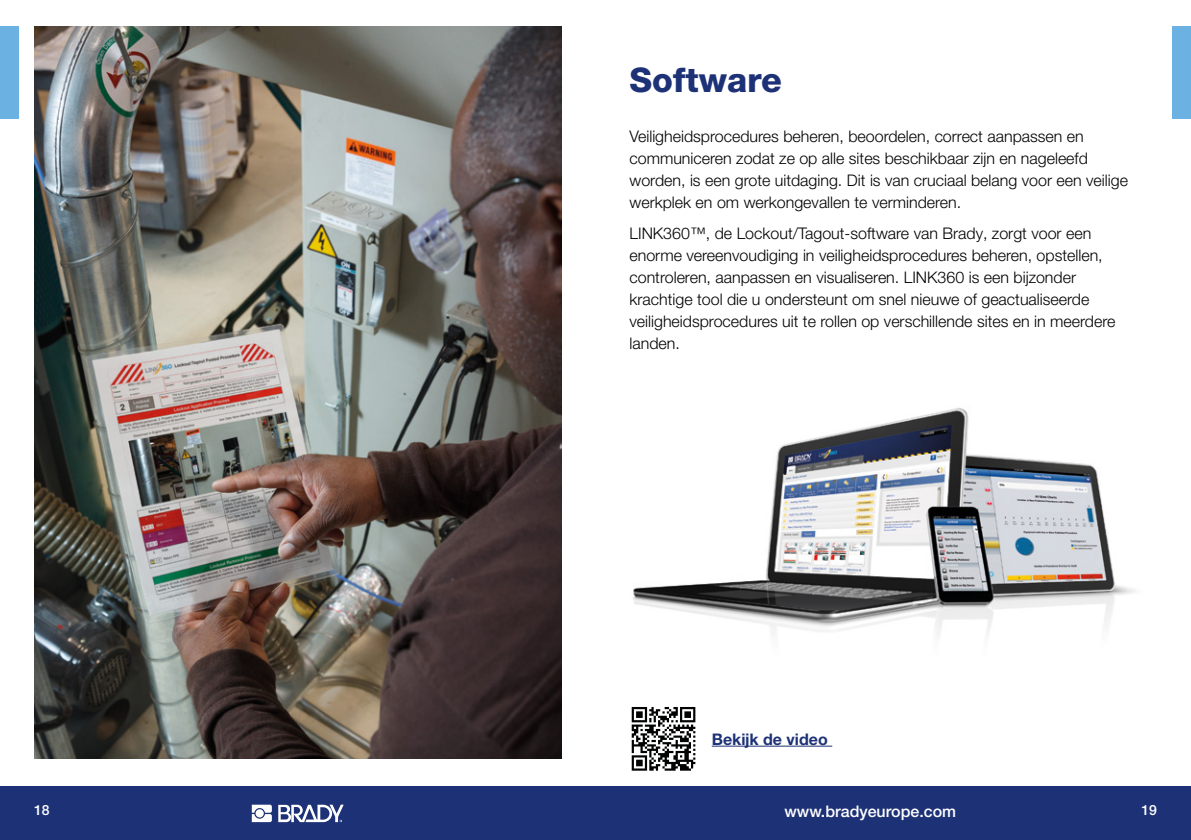
<style>
.page{position:relative;width:1191px;height:840px;background:#fff}
.page>*{position:absolute;margin:0;border:0;box-sizing:border-box;transform-origin:0 0}
.t1{font:800 34px "Helvetica Neue LT Pro";color:#1d3176}
.t2{font:300 16px/22px "Helvetica Neue LT Pro";color:#000}
.t3{font:500 16px "Helvetica Neue LT Pro";color:#fff}
.t4{font:700 16px "Helvetica Neue LT Pro";color:#1d3176}
.t5{font:500 14px "Helvetica Neue LT Pro";color:#fff}
</style>
<div class="page">
<div style="left:0;top:785px;width:1191px;height:54px;background:#1d3176"></div>
<svg style="left:252px;top:804px;width:20px;height:17px"></svg>
<svg style="left:278px;top:804px;width:66px;height:17px"></svg>
<img style="left:633px;top:407px;width:502px;height:228px">
<img style="left:34px;top:27px;width:527px;height:731px">
<div style="left:0;top:27px;width:18px;height:92px;background:#6bb1e2"></div>
<div style="left:1172px;top:27px;width:19px;height:92px;background:#6bb1e2"></div>
<svg style="left:631px;top:707px;width:65px;height:64px"></svg>
<svg style="left:631px;top:707px;width:64px;height:63px"></svg>
<hr style="left:711px;top:745px;width:121px;height:1px;background:#1d3176">
<h1 class="t1" style="left:629px;top:60px;width:154px">Software</h1>
<p class="t2" style="left:629px;top:125px;width:500px">Veiligheidsprocedures beheren, beoordelen, correct aanpassen en communiceren zodat ze op alle sites beschikbaar zijn en nageleefd worden, is een grote uitdaging. Dit is van cruciaal belang voor een veilige werkplek en om werkongevallen te verminderen.</p>
<p class="t2" style="left:629px;top:221px;width:487px">LINK360™, de Lockout/Tagout-software van Brady, zorgt voor een enorme vereenvoudiging in veiligheidsprocedures beheren, opstellen, controleren, aanpassen en visualiseren. LINK360 is een bijzonder krachtige tool die u ondersteunt om snel nieuwe of geactualiseerde veiligheidsprocedures uit te rollen op verschillende sites en in meerdere landen.</p>
<p class="t4" style="left:711px;top:728px;width:118px">Bekijk de video</p>
<p class="t5" style="left:34px;top:801px;width:17px">18</p>
<p class="t3" style="left:784px;top:800px;width:173px">www.bradyeurope.com</p>
<p class="t5" style="left:1141px;top:801px;width:17px">19</p>
</div>
